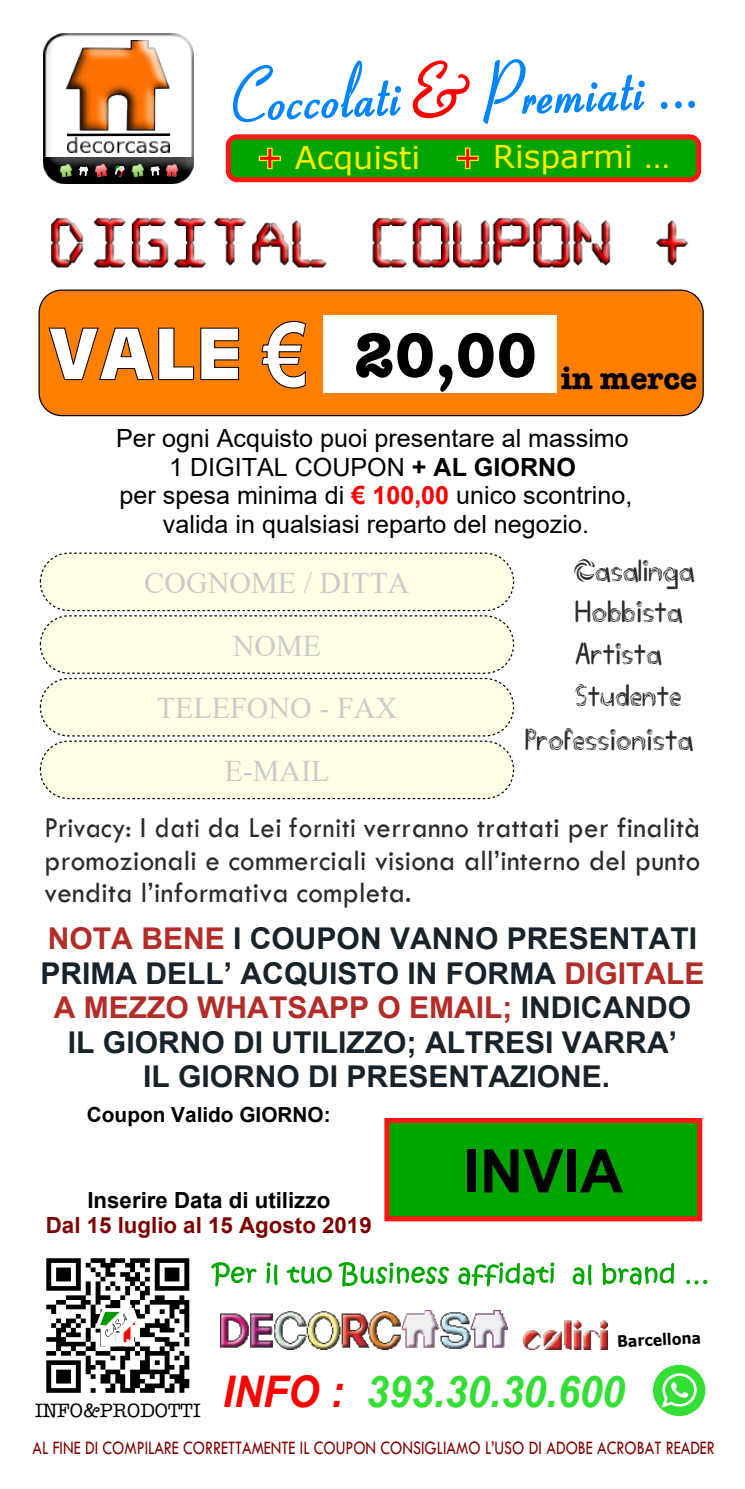
<style>
.page{position:relative;width:745px;height:1489px;background:#fff}
.page>*{position:absolute;margin:0;border:0;box-sizing:border-box;transform-origin:0 0}
.t1{font:700 60px "Arial";color:#000}
.t2{font:italic 700 43.5px "Arial";color:#33df35;scale:.92 1}
.t3{font:32.5px "Today";color:#2c2b2a;scale:.89 1}
.t4{font:31.5px "Verdana";color:#ffed00}
.t5{font:700 30.5px "American Typewriter";color:#000}
.t6{font:700 30px/34.5px "Arial";color:#17232b;text-align:center}
.t7{font:30px/32.8px "Tw Cen";letter-spacing:.01em;color:#2c2b2a;text-align:justify;scale:.92 1}
.t8{font:30px "Times New Roman";color:#cbcbcb}
.t9{font:25px/28.8px "Arial";color:#000;text-align:center}
.t10{font:700 22.25px "Arial";color:#800000}
.t11{font:700 22.25px "Arial";color:#000}
.t12{font:700 20.75px "Arial";color:#000}
.t13{font:19.75px "Tw Cen";color:#800000;scale:.81 1}
.t14{font:500 19.5px "American Typewriter";color:#000}
.t15{font:700 15.75px "Verdana";color:#000;scale:.9 1}
.s1{font-weight:700;color:#f00}
.s2{font-family:"Arial";font-size:89.75px;color:#fff}
.s3{font-weight:700}
.s4{color:#b32c27}
.s5{color:#f00}
</style>
<div class="page">
<svg style="left:46px;top:1258px;width:143px;height:134px"></svg>
<svg style="left:211px;top:1262px;width:45px;height:24px"></svg>
<svg style="left:266px;top:1262px;width:11px;height:23px"></svg>
<svg style="left:286px;top:1266px;width:45px;height:17px"></svg>
<svg style="left:338px;top:1262px;width:110px;height:24px"></svg>
<svg style="left:458px;top:1262px;width:96px;height:24px"></svg>
<svg style="left:572px;top:1264px;width:19px;height:21px"></svg>
<svg style="left:602px;top:1262px;width:71px;height:22px"></svg>
<svg style="left:686px;top:1279px;width:20px;height:5px"></svg>
<img style="left:523px;top:1320px;width:83px;height:29px">
<img style="left:220px;top:1310px;width:287px;height:39px">
<div style="left:652px;top:1364px;width:53px;height:51px;background:#33df35;border-radius:50%"></div>
<svg style="left:662px;top:1373px;width:34px;height:34px"></svg>
<img style="left:44px;top:34px;width:149px;height:149px">
<hr style="left:67px;top:133px;width:103px;height:3px;background:#000">
<img style="left:68px;top:138px;width:101px;height:15px">
<img style="left:66px;top:40px;width:104px;height:92px">
<img style="left:45px;top:157px;width:147px;height:25px">
<svg style="left:60px;top:154px;width:118px;height:30px;background:#4d4842"></svg>
<svg style="left:233px;top:61px;width:168px;height:61px"></svg>
<svg style="left:412px;top:60px;width:57px;height:58px"></svg>
<svg style="left:483px;top:59px;width:161px;height:65px"></svg>
<div style="left:660px;top:102px;width:7px;height:7px;background:#0085ff;border-radius:50%"></div>
<svg style="left:687px;top:101px;width:7px;height:7px"></svg>
<svg style="left:674px;top:101px;width:7px;height:7px"></svg>
<div style="left:226px;top:134px;width:474px;height:48px;background:#00a500;border:5px solid #fe1717;border-radius:9px"></div>
<img style="left:51px;top:217px;width:638px;height:51px">
<div style="left:38px;top:289px;width:665px;height:127px;background:#ff8000;border:1px solid #000;border-radius:23px"></div>
<div style="left:323px;top:315px;width:233px;height:78px;background:#fff"></div>
<div style="left:40px;top:552px;width:474px;height:59px;background:#ffffe6;border:1px dashed #000;border-radius:28px"></div>
<div style="left:40px;top:740px;width:474px;height:59px;background:#ffffe6;border:1px dashed #000;border-radius:28px"></div>
<div style="left:40px;top:678px;width:474px;height:58px;background:#ffffe6;border:1px dashed #000;border-radius:28px"></div>
<div style="left:40px;top:615px;width:474px;height:59px;background:#ffffe6;border:1px dashed #000;border-radius:28px"></div>
<div style="left:384px;top:1117px;width:317px;height:104px;background:#00a500;border:5px solid #fe1717"></div>
<p class="t4" style="left:256px;top:144px;width:415px"><span class="s1">+</span> Acquisti <span class="s1">+</span> Risparmi …</p>
<p class="t5" style="left:48px;top:361px;width:650px"><sup>VALE</sup> <span class="s2">€</span> <sup>20,00</sup> in merce</p>
<p class="t9" style="left:116px;top:426px;width:517px">Per ogni Acquisto puoi presentare al massimo 1 DIGITAL COUPON <span class="s3">+ AL GIORNO<br></span>per spesa minima di <span class="s1">€ 100,00</span> unico scontrino, valida in qualsiasi reparto del negozio.</p>
<p class="t8" style="left:144px;top:572px;width:267px">COGNOME / DITTA</p>
<p class="t8" style="left:232px;top:635px;width:90px">NOME</p>
<p class="t8" style="left:157px;top:697px;width:242px">TELEFONO - FAX</p>
<p class="t8" style="left:224px;top:760px;width:106px">E-MAIL</p>
<p class="t3" style="left:574px;top:556px;width:137px">Casalinga</p>
<p class="t3" style="left:575px;top:598px;width:122px">Hobbista</p>
<p class="t3" style="left:575px;top:640px;width:98px">Artista</p>
<p class="t3" style="left:575px;top:682px;width:121px">Studente</p>
<p class="t3" style="left:525px;top:725px;width:190px">Professionista</p>
<p class="t7" style="left:44px;top:813px;width:713px">Privacy: I dati da Lei forniti verranno trattati per finalità promozionali e commerciali visiona all’interno del punto vendita l’informativa completa.</p>
<p class="t6" style="left:40px;top:924px;width:665px"><span class="s4">NOTA BENE</span> I COUPON VANNO PRESENTATI PRIMA DELL’ ACQUISTO IN FORMA <span class="s4">DIGITALE A MEZZO WHATSAPP O EMAIL;</span> INDICANDO IL GIORNO DI UTILIZZO; ALTRESI VARRA’<br>IL GIORNO DI PRESENTAZIONE.</p>
<p class="t12" style="left:87px;top:1106px;width:245px">Coupon Valido GIORNO:</p>
<p class="t11" style="left:87px;top:1191px;width:244px">Inserire Data di utilizzo</p>
<p class="t10" style="left:46px;top:1216px;width:327px">Dal 15 luglio al 15 Agosto 2019</p>
<h1 class="t1" style="left:463px;top:1148px;width:161px">INVIA</h1>
<p class="t14" style="left:35px;top:1399px;width:167px">INFO&amp;PRODOTTI</p>
<p class="t15" style="left:616px;top:1335px;width:95px;rotate:-3deg">Barcellona</p>
<h2 class="t2" style="left:223px;top:1375px;width:438px"><span class="s5">INFO :</span> 393.30.30.600</h2>
<p class="t13" style="left:33px;top:1440px;width:843px">AL FINE DI COMPILARE CORRETTAMENTE IL COUPON CONSIGLIAMO L’USO DI ADOBE ACROBAT READER</p>
</div>
